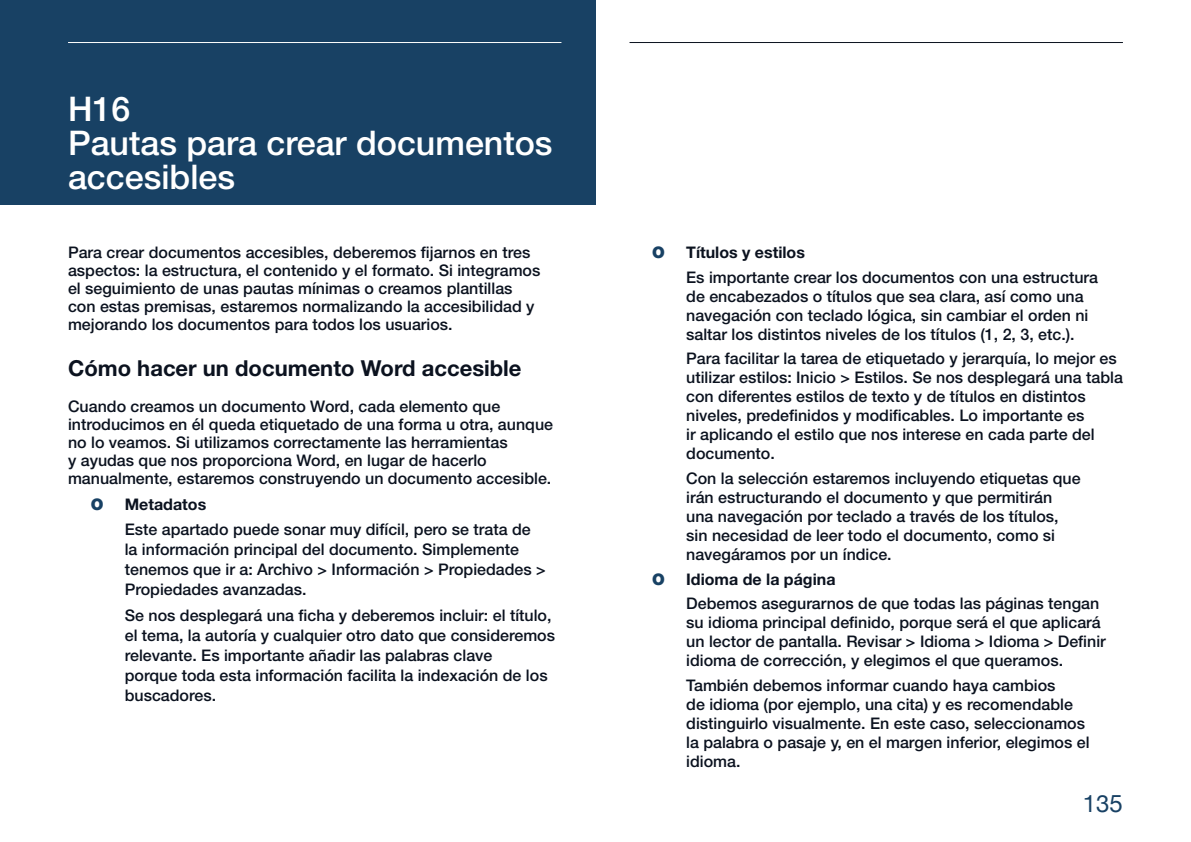
<style>
.page{position:relative;width:1191px;height:842px;background:#fff}
.page>*{position:absolute;margin:0;border:0;box-sizing:border-box;transform-origin:0 0}
.t1{font:500 34px/34px "Helvetica Neue LT Std";color:#fff}
.t2{font:24px "Helvetica Neue";color:#184164}
.t3{font:700 22px "Helvetica Neue LT Std";color:#0b121f}
.Llista-1{font:500 16px/19px "Helvetica Neue LT Std";color:#0b121f}
.paragraf{font:500 16px/18px "Helvetica Neue LT Std";color:#0b121f}
.t4{font:700 16px "Helvetica Neue LT Std";color:#0b121f}
.t5{font:900 16px "Helvetica Neue LT Std";color:#184164}
</style>
<div class="page">
<div style="left:0;top:0;width:595px;height:204px;background:#184164"></div>
<hr style="left:68px;top:42px;width:493px;height:1px;background:#fff">
<hr style="left:629px;top:42px;width:494px;height:1px;background:#0b121f">
<h3 class="t1" style="left:68px;top:91px;width:64px">H16</h3>
<h3 class="t1" style="left:68px;top:125px;width:486px">Pautas para crear documentos accesibles</h3>
<p class="paragraf" style="left:68px;top:243px;width:474px">Para crear documentos accesibles, deberemos fijarnos en tres aspectos: la estructura, el contenido y el formato. Si integramos el seguimiento de unas pautas mínimas o creamos plantillas con estas premisas, estaremos normalizando la accesibilidad y mejorando los documentos para todos los usuarios.</p>
<h4 class="t3" style="left:68px;top:355px;width:455px">Cómo hacer un documento Word accesible</h4>
<p class="paragraf" style="left:68px;top:397px;width:486px">Cuando creamos un documento Word, cada elemento que introducimos en él queda etiquetado de una forma u otra, aunque no lo veamos. Si utilizamos correctamente las herramientas<br>y ayudas que nos proporciona Word, en lugar de hacerlo manualmente, estaremos construyendo un documento accesible.</p>
<p class="t5" style="left:91px;top:494px;width:14px">O</p>
<p class="t4" style="left:125px;top:494px;width:83px">Metadatos</p>
<p class="Llista-1" style="left:125px;top:520px;width:422px;line-height:20px">Este apartado puede sonar muy difícil, pero se trata de la información principal del documento. Simplemente tenemos que ir a: Archivo &gt; Información &gt; Propiedades &gt; Propiedades avanzadas.</p>
<p class="Llista-1" style="left:125px;top:605px;width:432px;line-height:20px">Se nos desplegará una ficha y deberemos incluir: el título, el tema, la autoría y cualquier otro dato que consideremos relevante. Es importante añadir las palabras clave<br>porque toda esta información facilita la indexación de los buscadores.</p>
<p class="t5" style="left:652px;top:243px;width:14px">O</p>
<p class="t4" style="left:686px;top:242px;width:120px">Títulos y estilos</p>
<p class="Llista-1" style="left:686px;top:267px;width:413px">Es importante crear los documentos con una estructura de encabezados o títulos que sea clara, así como una navegación con teclado lógica, sin cambiar el orden ni saltar los distintos niveles de los títulos (1, 2, 3, etc.).</p>
<p class="Llista-1" style="left:686px;top:349px;width:438px">Para facilitar la tarea de etiquetado y jerarquía, lo mejor es utilizar estilos: Inicio &gt; Estilos. Se nos desplegará una tabla con diferentes estilos de texto y de títulos en distintos niveles, predefinidos y modificables. Lo importante es<br>ir aplicando el estilo que nos interese en cada parte del documento.</p>
<p class="Llista-1" style="left:686px;top:469px;width:396px">Con la selección estaremos incluyendo etiquetas que irán estructurando el documento y que permitirán una navegación por teclado a través de los títulos, sin necesidad de leer todo el documento, como si navegáramos por un índice.</p>
<p class="t5" style="left:652px;top:569px;width:14px">O</p>
<p class="t4" style="left:686px;top:569px;width:151px">Idioma de la página</p>
<p class="Llista-1" style="left:686px;top:594px;width:421px">Debemos asegurarnos de que todas las páginas tengan su idioma principal definido, porque será el que aplicará un lector de pantalla. Revisar &gt; Idioma &gt; Idioma &gt; Definir idioma de corrección, y elegimos el que queramos.</p>
<p class="Llista-1" style="left:686px;top:676px;width:405px">También debemos informar cuando haya cambios<br>de idioma (por ejemplo, una cita) y es recomendable distinguirlo visualmente. En este caso, seleccionamos la palabra o pasaje y, en el margen inferior, elegimos el idioma.</p>
<h2 class="t2" style="left:1082px;top:786px;width:42px">135</h2>
</div>
